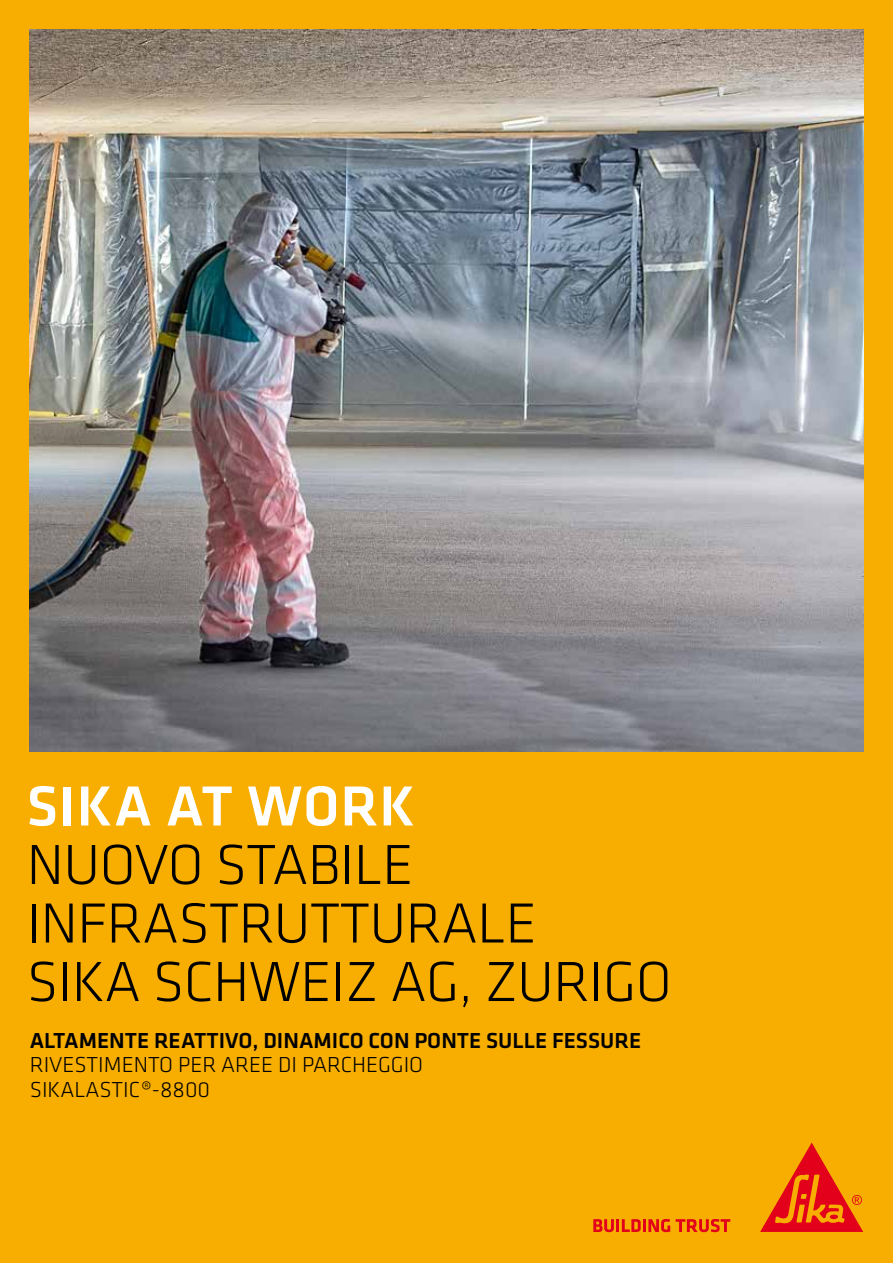
<style>
.page{position:relative;width:893px;height:1263px;background:#f8ae00}
.page>*{position:absolute;margin:0;border:0;box-sizing:border-box;transform-origin:0 0}
.t1{font:300 58.5px/58.5px "Klavika";letter-spacing:-.01em;color:#000}
.t2{font:500 58.5px "Klavika";letter-spacing:.015em;color:#fff}
.t3{font:300 22.5px/24.8px "Klavika";color:#000}
.t4{font:500 22.5px "Klavika";color:#000}
</style>
<div class="page">
<svg style="left:593px;top:1219px;width:77px;height:13px"></svg>
<svg style="left:676px;top:1219px;width:54px;height:13px"></svg>
<svg style="left:760px;top:1142px;width:103px;height:90px"></svg>
<img style="left:30px;top:30px;width:833px;height:722px">
<p class="t2" style="left:27px;top:766px;width:390px">SIKA AT WORK</p>
<p class="t1" style="left:27px;top:835px;width:647px">NUOVO STABILE<br>INFRASTRUTTURALE<br>SIKA SCHWEIZ AG, ZURIGO</p>
<p class="t4" style="left:30px;top:1025px;width:613px">ALTAMENTE REATTIVO, DINAMICO CON PONTE SULLE FESSURE</p>
<p class="t3" style="left:30px;top:1052px;width:395px">RIVESTIMENTO PER AREE DI PARCHEGGIO<br>SIKALASTIC®-8800</p>
</div>
